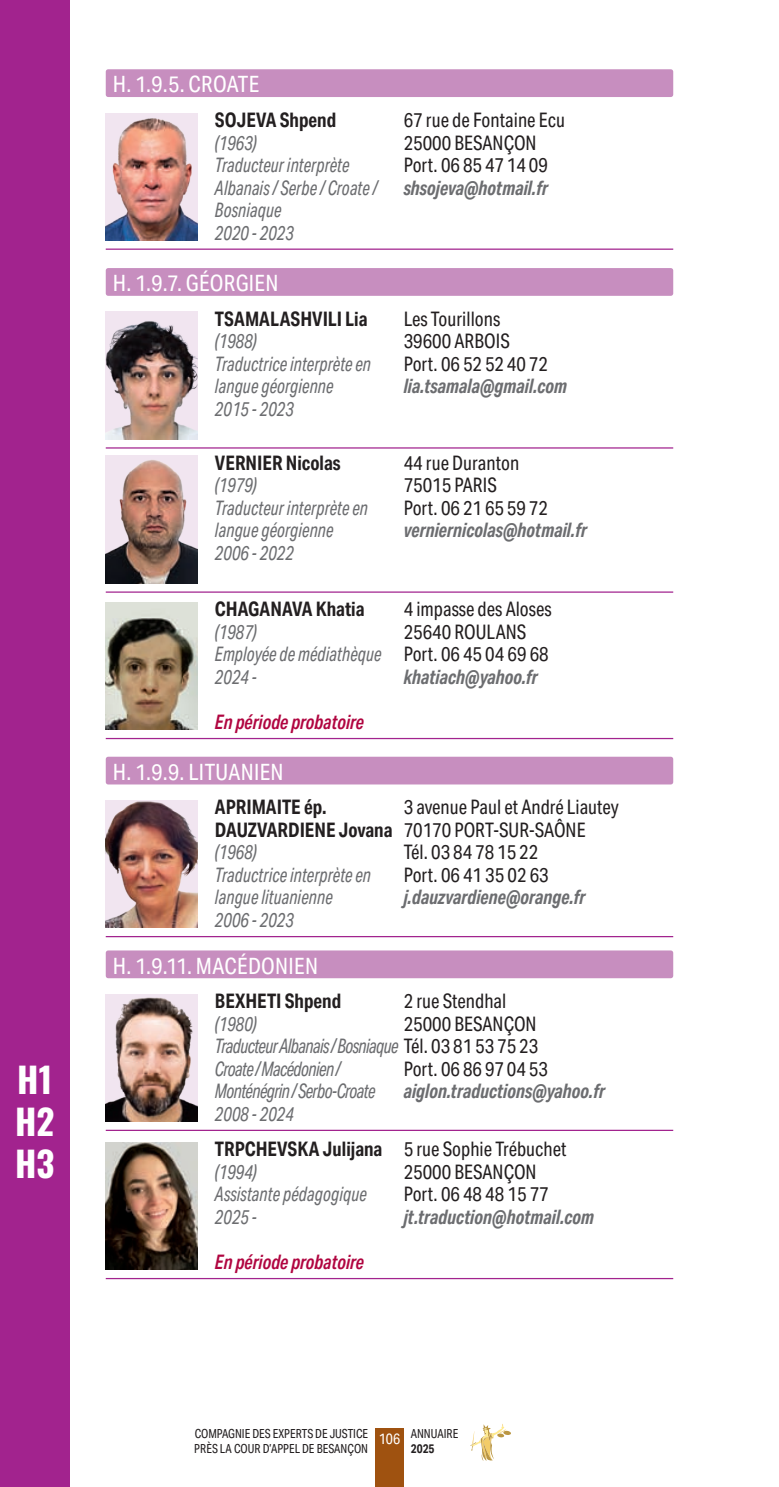
<style>
.page{position:relative;width:779px;height:1487px;background:#fff}
.page>*{position:absolute;margin:0;border:0;box-sizing:border-box;transform-origin:0 0}
.t1{font:700 35px/42px "Oswald";color:#fff;text-align:justify}
.H_suite_2{font:22.5px "Aktiv Grotesk Cd";letter-spacing:.01em;color:#fff}
.t2{font:20px/22.5px "Aktiv Grotesk Cd";color:#231f20;scale:.95 1}
.Paragraphe_expert{font:italic 20px/22.5px "Aktiv Grotesk Cd";color:#6c6d70;scale:.85 1}
.t3{font:italic 700 20px "Aktiv Grotesk Cd";color:#6c6d70;scale:.9 1}
.Paragraphe_expert-2{font:700 20px/22.5px "Aktiv Grotesk Cd";color:#231f20;scale:.95 1}
.Paragraphe_expert-3{font:italic 20px/22.5px "Aktiv Grotesk Cd";letter-spacing:-.04em;color:#6c6d70;scale:.85 1}
.Paragraphe_expert-4{font:italic 600 20px "Aktiv Grotesk Cd";color:#b00540;scale:.9 1}
.t4{font:15px "Aktiv Grotesk Cd";color:#fff;scale:.95 1}
.t5{font:12.5px/15px "Aktiv Grotesk Cd";color:#231f20;scale:.95 1}
.t6{font:700 12.5px "Aktiv Grotesk Cd";color:#231f20;scale:.95 1}
.s1{font-style:normal;color:#231f20}
</style>
<div class="page">
<div style="left:0;top:0;width:70px;height:1487px;background:#a2238e"></div>
<div style="left:375px;top:1428px;width:28px;height:59px;background:#9f5210"></div>
<div style="left:503px;top:1430px;width:8px;height:5px;background:#ba9643;border-radius:50%"></div>
<svg style="left:470px;top:1424px;width:35px;height:37px"></svg>
<div style="left:106px;top:312px;width:92px;height:127px;background:#f1e5f0"></div>
<img style="left:106px;top:321px;width:92px;height:118px">
<hr style="left:106px;top:447px;width:567px;height:2px;background:#a2238e">
<img style="left:106px;top:456px;width:92px;height:127px">
<hr style="left:106px;top:591px;width:567px;height:2px;background:#a2238e">
<img style="left:106px;top:602px;width:92px;height:128px">
<hr style="left:106px;top:738px;width:567px;height:1px;background:#a2238e">
<div style="left:106px;top:69px;width:567px;height:28px;background:#c78ebf;border-radius:2px"></div>
<div style="left:106px;top:268px;width:567px;height:28px;background:#c78ebf;border-radius:2px"></div>
<img style="left:106px;top:113px;width:92px;height:127px">
<hr style="left:106px;top:249px;width:567px;height:1px;background:#a2238e">
<div style="left:106px;top:757px;width:567px;height:27px;background:#c78ebf;border-radius:2px"></div>
<div style="left:106px;top:950px;width:567px;height:28px;background:#c78ebf;border-radius:2px"></div>
<img style="left:106px;top:996px;width:92px;height:125px">
<hr style="left:106px;top:1130px;width:567px;height:1px;background:#a2238e">
<img style="left:106px;top:800px;width:92px;height:128px">
<hr style="left:106px;top:936px;width:567px;height:1px;background:#a2238e">
<img style="left:106px;top:1142px;width:92px;height:128px">
<hr style="left:106px;top:1278px;width:567px;height:1px;background:#a2238e">
<h1 class="t1" style="left:15px;top:1061px;width:41px">H1<br>H2<br>H3</h1>
<p class="H_suite_2" style="left:113px;top:71px;width:148px">H. 1.9.5. CROATE</p>
<p class="Paragraphe_expert-2" style="left:215px;top:109px;width:129px">SOJEVA Shpend</p>
<p class="Paragraphe_expert" style="left:215px;top:131px;width:51px">(1963)</p>
<p class="Paragraphe_expert" style="left:215px;top:154px;width:193px">Traducteur interprète<br>Albanais / Serbe / Croate /<br>Bosniaque</p>
<p class="Paragraphe_expert" style="left:215px;top:221px;width:94px">2020 - 2023</p>
<p class="H_suite_2" style="left:113px;top:270px;width:167px">H. 1.9.7. GÉORGIEN</p>
<p class="Paragraphe_expert-2" style="left:215px;top:308px;width:162px">TSAMALASHVILI Lia</p>
<p class="Paragraphe_expert" style="left:215px;top:330px;width:51px">(1988)</p>
<p class="Paragraphe_expert" style="left:215px;top:353px;width:185px">Traductrice interprète en langue géorgienne</p>
<p class="Paragraphe_expert" style="left:215px;top:398px;width:94px">2015 - 2023</p>
<p class="Paragraphe_expert-2" style="left:215px;top:452px;width:134px">VERNIER Nicolas</p>
<p class="Paragraphe_expert" style="left:215px;top:474px;width:51px">(1979)</p>
<p class="Paragraphe_expert" style="left:215px;top:497px;width:181px">Traducteur interprète en langue géorgienne</p>
<p class="Paragraphe_expert" style="left:215px;top:542px;width:94px">2006 - 2022</p>
<p class="t2" style="left:403px;top:109px;width:171px">67 rue de Fontaine Ecu<br>25000 BESANÇON<br>Port. 06 85 47 14 09</p>
<p class="t3" style="left:403px;top:176px;width:162px">shsojeva@hotmail.fr</p>
<p class="t2" style="left:403px;top:308px;width:153px">Les Tourillons<br>39600 ARBOIS<br>Port. 06 52 52 40 72</p>
<p class="t3" style="left:403px;top:375px;width:183px">lia.tsamala@gmail.com</p>
<p class="t2" style="left:403px;top:452px;width:153px">44 rue Duranton<br>75015 PARIS<br>Port. 06 21 65 59 72</p>
<p class="t3" style="left:403px;top:519px;width:205px">verniernicolas@hotmail.fr</p>
<p class="Paragraphe_expert-2" style="left:215px;top:598px;width:159px">CHAGANAVA Khatia</p>
<p class="Paragraphe_expert" style="left:215px;top:621px;width:51px">(1987)</p>
<p class="Paragraphe_expert" style="left:215px;top:643px;width:197px">Employée de médiathèque</p>
<p class="Paragraphe_expert" style="left:215px;top:666px;width:51px">2024 -</p>
<p class="Paragraphe_expert-4" style="left:215px;top:710px;width:167px">En période probatoire</p>
<p class="t2" style="left:403px;top:598px;width:157px">4 impasse des Aloses<br>25640 ROULANS<br>Port. 06 45 04 69 68</p>
<p class="t3" style="left:403px;top:665px;width:150px">khatiach@yahoo.fr</p>
<p class="H_suite_2" style="left:113px;top:759px;width:172px">H. 1.9.9. LITUANIEN</p>
<p class="Paragraphe_expert-2" style="left:215px;top:796px;width:188px">APRIMAITE ép.<br>DAUZVARDIENE Jovana</p>
<p class="Paragraphe_expert" style="left:215px;top:841px;width:51px">(1968)</p>
<p class="Paragraphe_expert" style="left:215px;top:864px;width:185px">Traductrice interprète en langue lituanienne</p>
<p class="Paragraphe_expert" style="left:215px;top:909px;width:94px">2006 - 2023</p>
<p class="t2" style="left:403px;top:796px;width:228px">3 avenue Paul et André Liautey<br>70170 PORT-SUR-SAÔNE<br>Tél. 03 84 78 15 22<br>Port. 06 41 35 02 63</p>
<p class="t3" style="left:403px;top:886px;width:203px">j.dauzvardiene@orange.fr</p>
<p class="H_suite_2" style="left:113px;top:953px;width:207px">H. 1.9.11. MACÉDONIEN</p>
<p class="Paragraphe_expert-2" style="left:215px;top:990px;width:134px">BEXHETI Shpend</p>
<p class="Paragraphe_expert" style="left:215px;top:1013px;width:51px">(1980)</p>
<p class="Paragraphe_expert-3" style="left:215px;top:1035px;width:381px">Traducteur Albanais / Bosniaque <span class="s1">Tél. 03 81 53 75 23<br></span>Croate / Macédonien /<br>Monténégrin / Serbo-Croate</p>
<p class="Paragraphe_expert" style="left:215px;top:1103px;width:94px">2008 - 2024</p>
<p class="t2" style="left:403px;top:990px;width:141px">2 rue Stendhal<br>25000 BESANÇON</p>
<p class="t2" style="left:403px;top:1058px;width:153px">Port. 06 86 97 04 53</p>
<p class="t3" style="left:403px;top:1080px;width:225px">aiglon.traductions@yahoo.fr</p>
<p class="Paragraphe_expert-2" style="left:215px;top:1138px;width:178px">TRPCHEVSKA Julijana</p>
<p class="Paragraphe_expert" style="left:215px;top:1161px;width:51px">(1994)</p>
<p class="Paragraphe_expert" style="left:215px;top:1183px;width:180px">Assistante pédagogique</p>
<p class="Paragraphe_expert" style="left:215px;top:1206px;width:51px">2025 -</p>
<p class="Paragraphe_expert-4" style="left:215px;top:1250px;width:167px">En période probatoire</p>
<p class="t2" style="left:403px;top:1138px;width:173px">5 rue Sophie Trébuchet<br>25000 BESANÇON<br>Port. 06 48 48 15 77</p>
<p class="t3" style="left:403px;top:1205px;width:213px">jt.traduction@hotmail.com</p>
<p class="t5" style="left:194px;top:1426px;width:184px">COMPAGNIE DES EXPERTS DE JUSTICE<br>PRÈS LA COUR D’APPEL DE BESANÇON</p>
<p class="t4" style="left:378px;top:1430px;width:24px">106</p>
<p class="t5" style="left:410px;top:1426px;width:52px">ANNUAIRE</p>
<p class="t6" style="left:410px;top:1442px;width:26px">2025</p>
</div>
